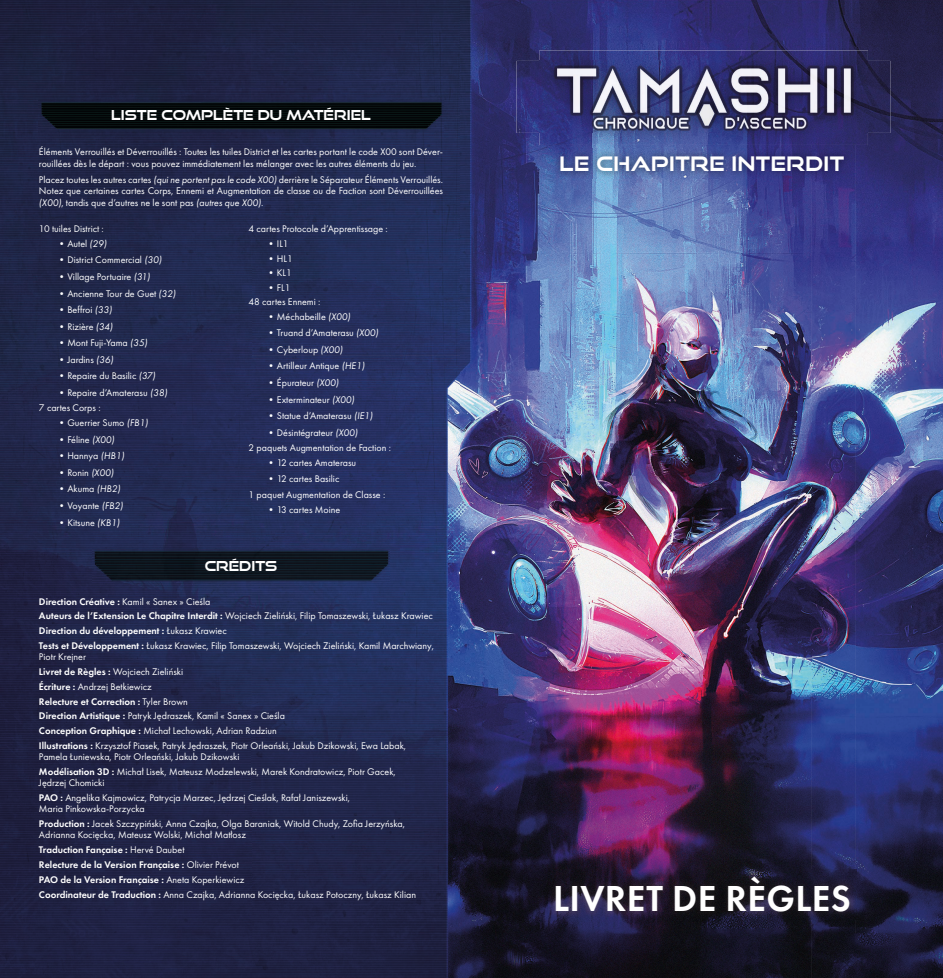
<style>
.page{position:relative;width:943px;height:978px;background:#fff}
.page>*{position:absolute;margin:0;border:0;box-sizing:border-box;transform-origin:0 0}
.t1{font:600 37.5px "Futura PT";letter-spacing:.01em;color:#fff}
.t2{font:700 20px "Good Times Rg";letter-spacing:.025em;color:#fff}
.t3{font:700 13.75px "Good Times Rg";color:#fff}
.t4{font:10px/14.8px "Futura PT";color:#fff}
.s1{font-style:italic}
.s2{font-weight:600}
</style>
<div class="page">
<img style="left:482px;top:0;width:461px;height:88px">
<img style="left:482px;top:88px;width:66px;height:846px">
<img style="left:855px;top:88px;width:88px;height:890px">
<img style="left:548px;top:145px;width:263px;height:789px">
<img style="left:811px;top:145px;width:44px;height:833px">
<img style="left:482px;top:934px;width:329px;height:44px">
<img style="left:0;top:0;width:482px;height:978px">
<img style="left:539px;top:50px;width:329px;height:95px">
<img style="left:516px;top:61px;width:374px;height:72px">
<img style="left:539px;top:61px;width:329px;height:72px">
<img style="left:553px;top:149px;width:298px;height:30px">
<img style="left:548px;top:869px;width:308px;height:50px">
<img style="left:39px;top:100px;width:404px;height:31px">
<img style="left:92px;top:548px;width:298px;height:35px">
<h3 class="t3" style="left:111px;top:107px;width:261px">LISTE COMPLÈTE DU MATÉRIEL</h3>
<p class="t4" style="left:39px;top:146px;width:405px;line-height:11.9px">Éléments Verrouillés et Déverrouillés : Toutes les tuiles District et les cartes portant le code X00 sont Déver&shy;rouillées dès le départ : vous pouvez immédiatement les mélanger avec les autres éléments du jeu.</p>
<p class="t4" style="left:39px;top:173px;width:405px;line-height:11.9px;text-align:justify">Placez toutes les autres cartes <span class="s1">(qui ne portent pas le code X00)</span> derrière le Séparateur Éléments Verrouillés.<br>Notez que certaines cartes Corps, Ennemi et Augmentation de classe ou de Faction sont Déverrouillées <span class="s1">(X00)</span>, tandis que d’autres ne le sont pas <span class="s1">(autres que X00)</span>.</p>
<p class="t4" style="left:39px;top:221px;width:66px">10 tuiles District :</p>
<p class="t4" style="left:57px;top:236px;width:52px">•Autel <span class="s1">(29)</span></p>
<p class="t4" style="left:57px;top:253px;width:106px">•District Commercial <span class="s1">(30)</span></p>
<p class="t4" style="left:57px;top:269px;width:95px">•Village Portuaire <span class="s1">(31)</span></p>
<p class="t4" style="left:57px;top:286px;width:120px">•Ancienne Tour de Guet <span class="s1">(32)</span></p>
<p class="t4" style="left:57px;top:302px;width:57px">•Beffroi <span class="s1">(33)</span></p>
<p class="t4" style="left:57px;top:319px;width:58px">•Rizière <span class="s1">(34)</span></p>
<p class="t4" style="left:57px;top:336px;width:92px">•Mont Fuji-Yama <span class="s1">(35)</span></p>
<p class="t4" style="left:57px;top:352px;width:58px">•Jardins <span class="s1">(36)</span></p>
<p class="t4" style="left:57px;top:369px;width:100px">•Repaire du Basilic <span class="s1">(37)</span></p>
<p class="t4" style="left:39px;top:385px;width:130px;line-height:15.4px;text-indent:18px">•Repaire d’Amaterasu <span class="s1">(38)<br></span>7 cartes Corps :</p>
<p class="t4" style="left:57px;top:415px;width:93px">•Guerrier Sumo <span class="s1">(FB1)</span></p>
<p class="t4" style="left:57px;top:432px;width:59px">•Féline <span class="s1">(X00)</span></p>
<p class="t4" style="left:57px;top:449px;width:69px">•Hannya <span class="s1">(HB1)</span></p>
<p class="t4" style="left:57px;top:465px;width:58px">•Ronin <span class="s1">(X00)</span></p>
<p class="t4" style="left:57px;top:482px;width:65px">•Akuma <span class="s1">(HB2)</span></p>
<p class="t4" style="left:57px;top:498px;width:68px">•Voyante <span class="s1">(FB2)</span></p>
<p class="t4" style="left:57px;top:515px;width:65px">•Kitsune <span class="s1">(KB1)</span></p>
<p class="t4" style="left:248px;top:221px;width:141px">4 cartes Protocole d’Apprentissage :</p>
<p class="t4" style="left:266px;top:236px;width:24px">•IL1</p>
<p class="t4" style="left:266px;top:251px;width:28px">•HL1</p>
<p class="t4" style="left:266px;top:266px;width:27px">•KL1</p>
<p class="t4" style="left:248px;top:281px;width:73px;line-height:13.6px;text-indent:18px">•FL1<br>48 cartes Ennemi :</p>
<p class="t4" style="left:266px;top:309px;width:86px">•Méchabeille <span class="s1">(X00)</span></p>
<p class="t4" style="left:266px;top:325px;width:114px">•Truand d’Amaterasu <span class="s1">(X00)</span></p>
<p class="t4" style="left:266px;top:342px;width:78px">•Cyberloup <span class="s1">(X00)</span></p>
<p class="t4" style="left:266px;top:359px;width:100px">•Artilleur Antique <span class="s1">(HE1)</span></p>
<p class="t4" style="left:266px;top:375px;width:74px">•Épurateur <span class="s1">(X00)</span></p>
<p class="t4" style="left:266px;top:392px;width:90px">•Exterminateur <span class="s1">(X00)</span></p>
<p class="t4" style="left:266px;top:408px;width:108px">•Statue d’Amaterasu <span class="s1">(IE1)</span></p>
<p class="t4" style="left:248px;top:425px;width:144px;line-height:15.4px;text-indent:18px">•Désintégrateur <span class="s1">(X00)<br></span>2 paquets Augmentation de Faction :</p>
<p class="t4" style="left:266px;top:455px;width:91px">•12 cartes Amaterasu</p>
<p class="t4" style="left:248px;top:471px;width:138px;line-height:15.4px;text-indent:18px">•12 cartes Basilic<br>1 paquet Augmentation de Classe :</p>
<p class="t4" style="left:266px;top:502px;width:76px">•13 cartes Moine</p>
<h3 class="t3" style="left:205px;top:557px;width:74px">CRÉDITS</h3>
<p class="t4" style="left:39px;top:594px;width:396px"><span class="s2">Direction Créative :</span> Kamil « Sanex » Cieśla<br><span class="s2">Auteurs de l’Extension Le Chapitre Interdit :</span> Wojciech Zieliński, Filip Tomaszewski, Łukasz Krawiec <span class="s2">Direction du développement :</span> Łukasz Krawiec<br><span class="s2">Tests et Développement :</span> Łukasz Krawiec, Filip Tomaszewski, Wojciech Zieliński, Kamil Marchwiany,</p>
<p class="t4" style="left:39px;top:650px;width:369px">Piotr Krejner<br><span class="s2">Livret de Règles :</span> Wojciech Zieliński<br><span class="s2">Écriture :</span> Andrzej Betkiewicz<br><span class="s2">Relecture et Correction :</span> Tyler Brown<br><span class="s2">Direction Artistique :</span> Patryk Jędraszek, Kamil « Sanex » Cieśla<br><span class="s2">Conception Graphique :</span> Michał Lechowski, Adrian Radziun<br><span class="s2">Illustrations :</span> Krzysztof Piasek, Patryk Jędraszek, Piotr Orleański, Jakub Dzikowski, Ewa Labak,</p>
<p class="t4" style="left:39px;top:749px;width:358px">Pamela Łuniewska, Piotr Orleański, Jakub Dzikowski<br><span class="s2">Modélisation 3D :</span> Michał Lisek, Mateusz Modzelewski, Marek Kondratowicz, Piotr Gacek,</p>
<p class="t4" style="left:39px;top:776px;width:313px">Jędrzej Chomicki<br><span class="s2">PAO :</span> Angelika Kajmowicz, Patrycja Marzec, Jędrzej Cieślak, Rafał Janiszewski,</p>
<p class="t4" style="left:39px;top:802px;width:368px">Maria Pinkowska-Porzycka<br><span class="s2">Production :</span> Jacek Szczypiński, Anna Czajka, Olga Baraniak, Witold Chudy, Zofia Jerzyńska,</p>
<p class="t4" style="left:39px;top:828px;width:378px">Adrianna Kocięcka, Mateusz Wolski, Michał Matłosz<br><span class="s2">Traduction Fançaise :</span> Hervé Daubet<br><span class="s2">Relecture de la Version Française :</span> Olivier Prévot<br><span class="s2">PAO de la Version Française :</span> Aneta Koperkiewicz<br><span class="s2">Coordinateur de Traduction :</span> Anna Czajka, Adrianna Kocięcka, Łukasz Potoczny, Łukasz Kilian</p>
<h2 class="t2" style="left:559px;top:151px;width:286px">LE CHAPITRE INTERDIT</h2>
<h1 class="t1" style="left:553px;top:875px;width:299px">LIVRET DE RÈGLES</h1>
</div>
